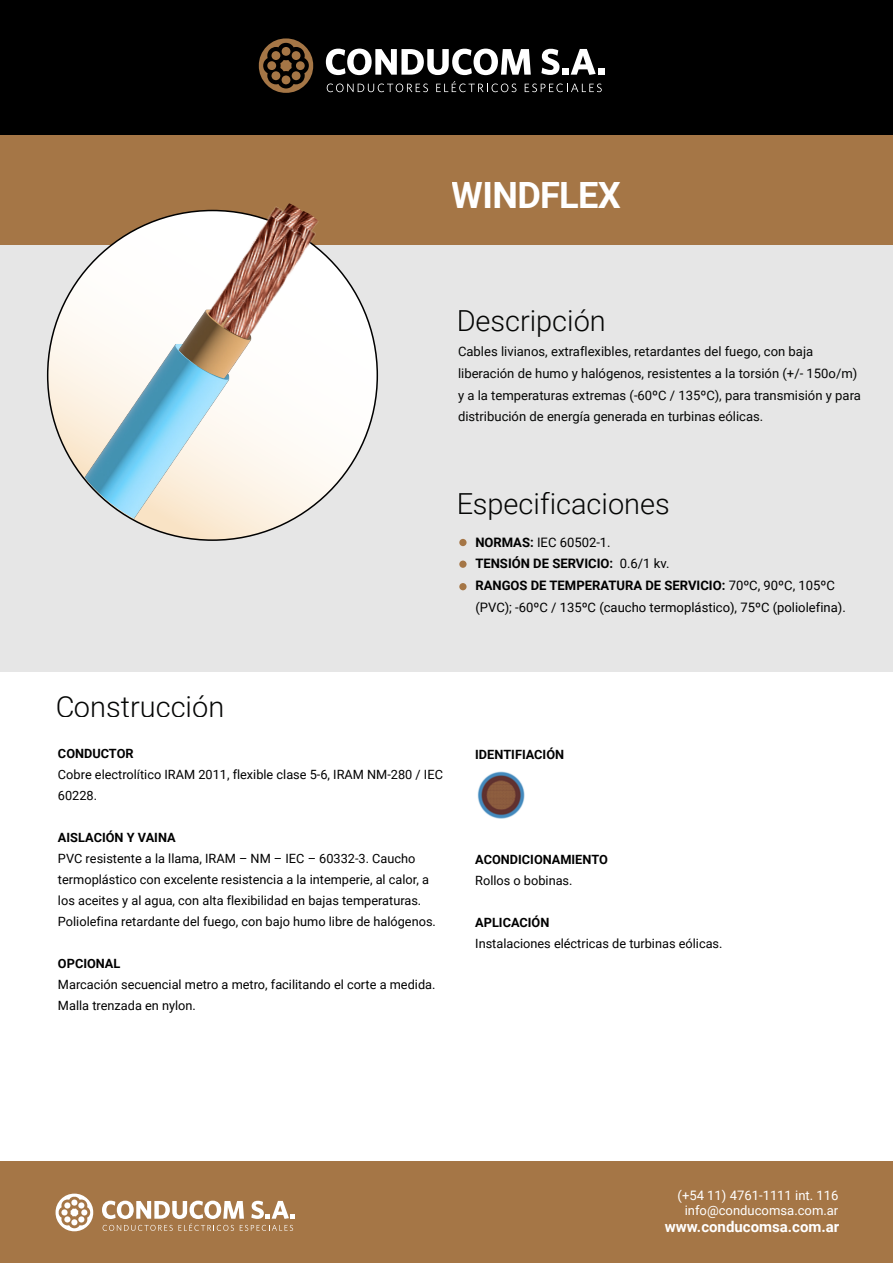
<style>
.page{position:relative;width:893px;height:1263px;background:#fff}
.page>*{position:absolute;margin:0;border:0;box-sizing:border-box;transform-origin:0 0}
.t1{font:700 36.3px "Roboto";letter-spacing:-.02em;color:#fff}
.t2{font:300 28.95px "Roboto";color:#050605}
.t3{font:700 15px "Roboto";color:#fff}
.t4{font:13.05px/21.6px "Roboto";color:#050605}
.t5{font:13.05px/21.6px "Roboto";color:#000}
.t6{font:13.05px/15.6px "Roboto";color:#fff;text-align:center}
.t7{font:12.75px/21px "Roboto";color:#000}
.t8{font:700 12.75px "Roboto";color:#000}
.s1{font-weight:700}
</style>
<div class="page">
<div style="left:0;top:132px;width:893px;height:540px;background:#e6e6e6"></div>
<div style="left:0;top:0;width:893px;height:135px;background:#000"></div>
<div style="left:0;top:136px;width:893px;height:109px;background:#a57646"></div>
<div style="left:0;top:1161px;width:893px;height:102px;background:#a57646"></div>
<div style="left:459px;top:539px;width:8px;height:7px;background:#a57646;border-radius:50%"></div>
<div style="left:459px;top:560px;width:8px;height:8px;background:#a57646;border-radius:50%"></div>
<div style="left:459px;top:583px;width:8px;height:7px;background:#a57646;border-radius:50%"></div>
<svg style="left:327px;top:83px;width:101px;height:9px"></svg>
<svg style="left:436px;top:81px;width:80px;height:11px"></svg>
<svg style="left:525px;top:83px;width:77px;height:9px"></svg>
<svg style="left:259px;top:38px;width:54px;height:55px"></svg>
<svg style="left:326px;top:49px;width:205px;height:26px"></svg>
<svg style="left:541px;top:49px;width:18px;height:26px"></svg>
<div style="left:562px;top:68px;width:6px;height:7px;background:#fff"></div>
<svg style="left:571px;top:49px;width:25px;height:26px"></svg>
<div style="left:598px;top:68px;width:6px;height:7px;background:#fff"></div>
<svg style="left:48px;top:210px;width:329px;height:330px;background:#fbf8f4"></svg>
<svg style="left:55px;top:1193px;width:38px;height:38px"></svg>
<svg style="left:102px;top:1200px;width:193px;height:31px"></svg>
<img style="left:48px;top:344px;width:181px;height:195px">
<img style="left:178px;top:309px;width:73px;height:69px">
<img style="left:232px;top:221px;width:91px;height:119px">
<img style="left:207px;top:203px;width:86px;height:119px">
<img style="left:208px;top:212px;width:85px;height:114px">
<img style="left:225px;top:226px;width:87px;height:112px">
<img style="left:477px;top:771px;width:48px;height:48px">
<h1 class="t1" style="left:452px;top:169px;width:171px">WINDFLEX</h1>
<h2 class="t2" style="left:456px;top:300px;width:151px">Descripción</h2>
<p class="t4" style="left:458px;top:340px;width:404px">Cables livianos, extraflexibles, retardantes del fuego, con baja liberación de humo y halógenos, resistentes a la torsión (+/- 150o/m) y a la temperaturas extremas (-60ºC / 135ºC), para transmisión y para distribución de energía generada en turbinas eólicas.</p>
<h2 class="t2" style="left:456px;top:484px;width:215px">Especificaciones</h2>
<p class="t5" style="left:475px;top:531px;width:372px"><span class="s1">NORMAS:</span> IEC 60502-1.<br><span class="s1">TENSIÓN DE SERVICIO:</span> 0.6/1 kv.<br><span class="s1">RANGOS DE TEMPERATURA DE SERVICIO:</span> 70ºC, 90ºC, 105ºC (PVC); -60ºC / 135ºC (caucho termoplástico), 75ºC (poliolefina).</p>
<h2 class="t2" style="left:55px;top:686px;width:171px">Construcción</h2>
<p class="t8" style="left:58px;top:744px;width:77px">CONDUCTOR</p>
<p class="t7" style="left:58px;top:763px;width:386px">Cobre electrolítico IRAM 2011, flexible clase 5-6, IRAM NM-280 / IEC<br>60228.</p>
<p class="t8" style="left:58px;top:828px;width:119px">AISLACIÓN Y VAINA</p>
<p class="t7" style="left:58px;top:847px;width:379px">PVC resistente a la llama, IRAM – NM – IEC – 60332-3. Caucho termoplástico con excelente resistencia a la intemperie, al calor, a los aceites y al agua, con alta flexibilidad en bajas temperaturas.<br>Poliolefina retardante del fuego, con bajo humo libre de halógenos.</p>
<p class="t8" style="left:58px;top:954px;width:64px">OPCIONAL</p>
<p class="t7" style="left:58px;top:973px;width:379px">Marcación secuencial metro a metro, facilitando el corte a medida.<br>Malla trenzada en nylon.</p>
<p class="t8" style="left:475px;top:745px;width:90px">IDENTIFIACIÓN</p>
<p class="t8" style="left:475px;top:850px;width:134px">ACONDICIONAMIENTO</p>
<p class="t7" style="left:475px;top:869px;width:99px">Rollos o bobinas.</p>
<p class="t8" style="left:475px;top:913px;width:76px">APLICACIÓN</p>
<p class="t7" style="left:475px;top:932px;width:249px">Instalaciones eléctricas de turbinas eólicas.</p>
<p class="t6" style="left:678px;top:1187px;width:162px">(+54 11) 4761-1111 int. 116 info@conducomsa.com.ar</p>
<p class="t3" style="left:665px;top:1216px;width:176px">www.conducomsa.com.ar</p>
</div>
